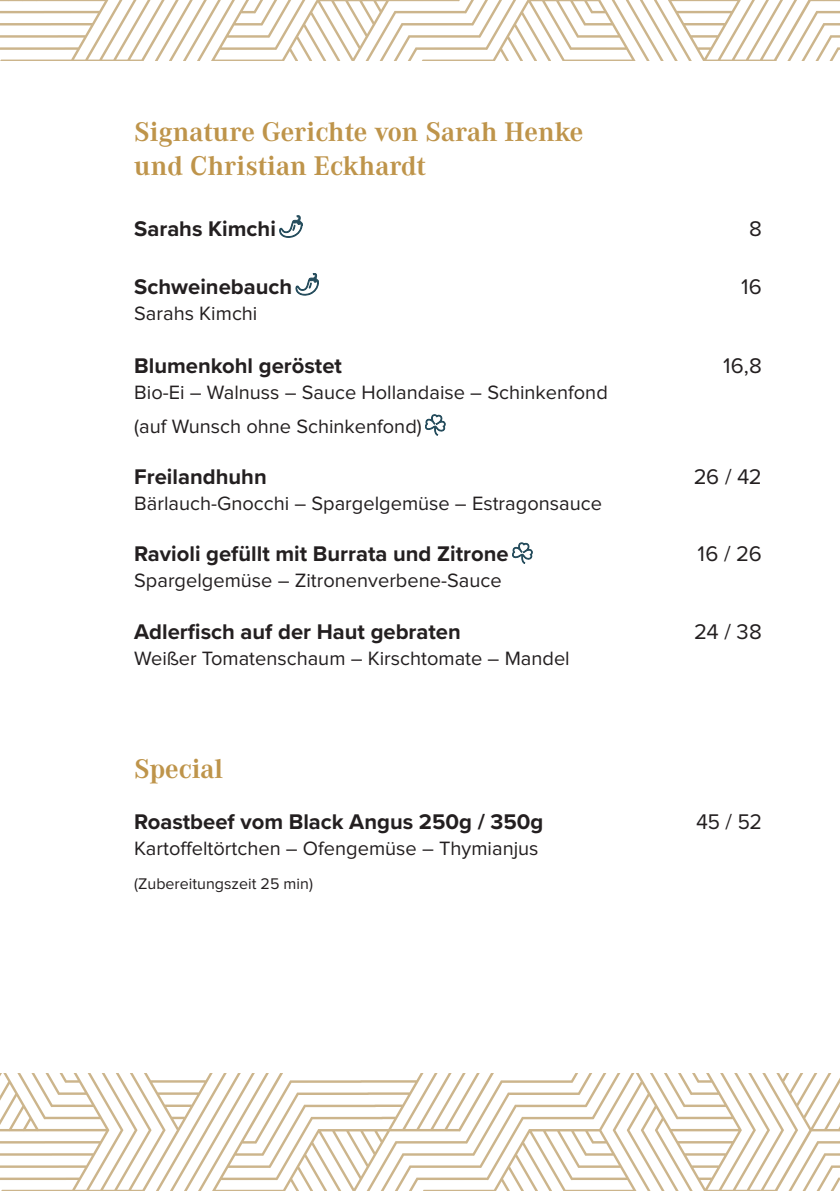
<style>
.page{position:relative;width:840px;height:1191px;background:#fff}
.page>*{position:absolute;margin:0;border:0;box-sizing:border-box;transform-origin:0 0}
.Titelseite{font:700 28px "Corporate A Pro";color:#be944a}
.Speisen{font:700 22px "Proxima Nova";color:#231f20}
.Paragraph_Style_1{font:700 22px "Proxima Nova";color:#231f20}
.Preise_Mengen{font:22px "Proxima Nova";color:#231f20}
.Preise_Mengen-2{font:22px "Proxima Nova";color:#231f20;scale:.96 1}
.Paragraph_Style_1-2{font:20px "Proxima Nova";color:#231f20}
.Speisen-2{font:20px "Proxima Nova";color:#231f20}
.Paragraph_Style_1-3{font:16px "Proxima Nova";color:#231f20}
</style>
<div class="page">
<svg style="left:0;top:0;width:838px;height:60px"></svg>
<svg style="left:780px;top:11px;width:58px;height:50px"></svg>
<svg style="left:1px;top:1074px;width:838px;height:117px"></svg>
<svg style="left:781px;top:1141px;width:58px;height:50px"></svg>
<svg style="left:425px;top:414px;width:20px;height:21px"></svg>
<svg style="left:512px;top:543px;width:20px;height:20px"></svg>
<svg style="left:279px;top:216px;width:23px;height:21px"></svg>
<svg style="left:296px;top:273px;width:23px;height:22px"></svg>
<p class="Titelseite" style="left:134px;top:113px;width:450px">Signature Gerichte von Sarah Henke</p>
<p class="Titelseite" style="left:134px;top:147px;width:293px">und Christian Eckhardt</p>
<p class="Speisen" style="left:134px;top:212px;width:143px">Sarahs Kimchi</p>
<p class="Preise_Mengen" style="left:748px;top:219px;width:14px">8</p>
<p class="Speisen" style="left:134px;top:270px;width:159px">Schweinebauch</p>
<p class="Paragraph_Style_1-2" style="left:134px;top:304px;width:125px">Sarahs Kimchi</p>
<p class="Speisen" style="left:134px;top:349px;width:209px">Blumenkohl geröstet</p>
<p class="Paragraph_Style_1-2" style="left:134px;top:383px;width:475px">Bio-Ei – Walnuss – Sauce Hollandaise – Schinkenfond</p>
<p class="Speisen-2" style="left:134px;top:417px;width:289px">(auf Wunsch ohne Schinkenfond)</p>
<p class="Speisen" style="left:134px;top:460px;width:134px">Freilandhuhn</p>
<p class="Paragraph_Style_1-2" style="left:134px;top:494px;width:469px">Bärlauch-Gnocchi – Spargelgemüse – Estragonsauce</p>
<p class="Speisen" style="left:134px;top:537px;width:376px">Ravioli gefüllt mit Burrata und Zitrone</p>
<p class="Paragraph_Style_1-2" style="left:134px;top:571px;width:368px">Spargelgemüse – Zitronenverbene-Sauce</p>
<p class="Paragraph_Style_1" style="left:134px;top:615px;width:328px">Adlerfisch auf der Haut gebraten</p>
<p class="Paragraph_Style_1-2" style="left:134px;top:649px;width:437px">Weißer Tomatenschaum – Kirschtomate – Mandel</p>
<p class="Titelseite" style="left:134px;top:750px;width:90px">Special</p>
<p class="Speisen" style="left:134px;top:805px;width:410px">Roastbeef vom Black Angus 250g / 350g</p>
<p class="Paragraph_Style_1-2" style="left:134px;top:839px;width:405px">Kartoffeltörtchen – Ofengemüse – Thymianjus</p>
<p class="Paragraph_Style_1-3" style="left:134px;top:876px;width:180px">(Zubereitungszeit 25 min)</p>
<p class="Preise_Mengen" style="left:740px;top:277px;width:22px">16</p>
<p class="Preise_Mengen" style="left:722px;top:355px;width:40px">16,8</p>
<p class="Preise_Mengen" style="left:693px;top:466px;width:70px">26 / 42</p>
<p class="Preise_Mengen" style="left:697px;top:544px;width:66px">16 / 26</p>
<p class="Preise_Mengen" style="left:693px;top:621px;width:69px">24 / 38</p>
<p class="Preise_Mengen-2" style="left:695px;top:812px;width:70px">45 / 52</p>
</div>
